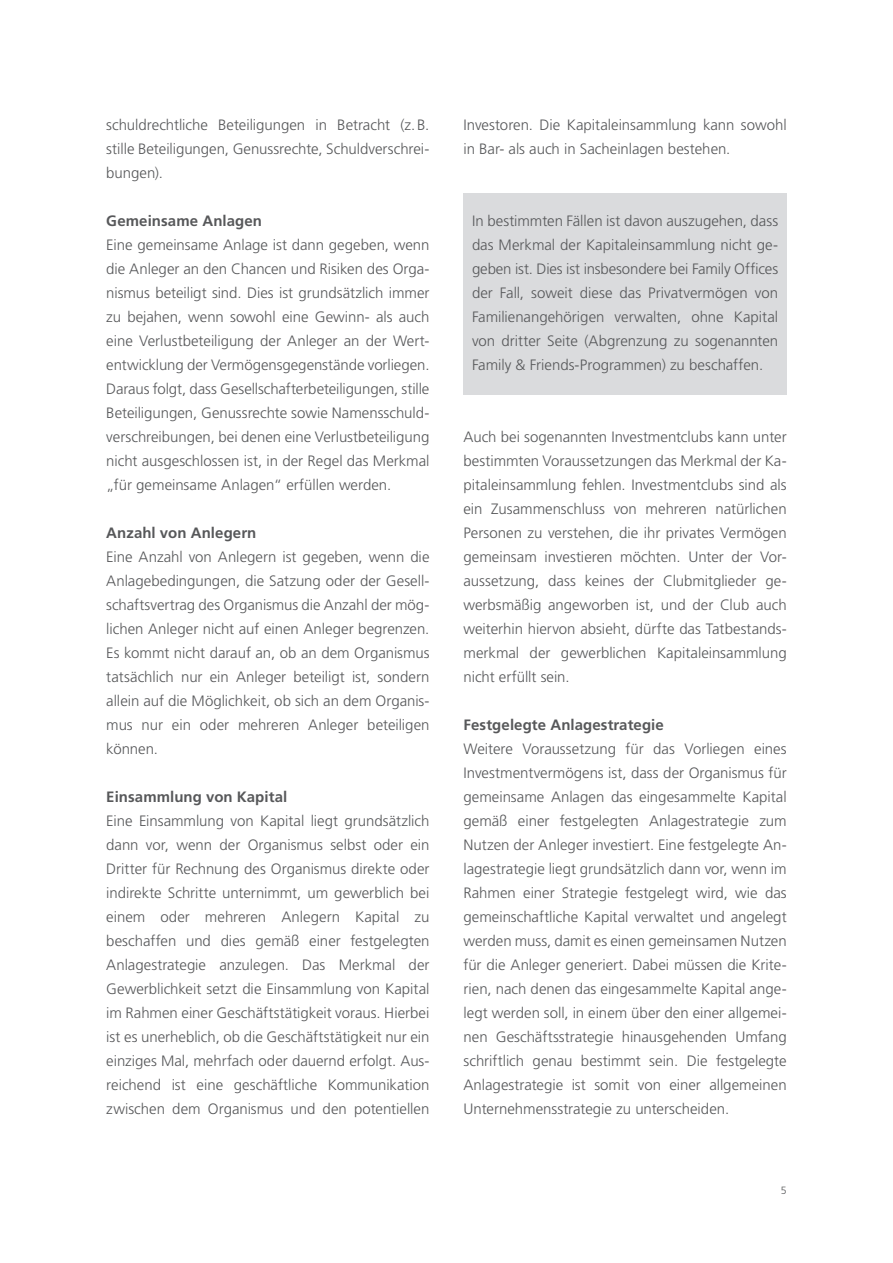
<style>
.page{position:relative;width:893px;height:1263px;background:#fff}
.page>*{position:absolute;margin:0;border:0;box-sizing:border-box;transform-origin:0 0}
.t1{font:300 15px/24px "Frutiger LT Std";color:#57585a;text-align:justify}
.t2{font:700 15px "Frutiger LT Std";letter-spacing:.005em;color:#57585a}
.t3{font:300 10.5px "Frutiger LT Std";color:#57585a}
</style>
<div class="page">
<div style="left:463px;top:193px;width:324px;height:201px;background:#dadbdd"></div>
<p class="t1" style="left:106px;top:113px;width:325px">schuldrechtliche Beteiligungen in Betracht (z.B. stille Beteiligungen, Genussrechte, Schuldverschrei&shy;bungen).</p>
<p class="t2" style="left:106px;top:212px;width:157px">Gemeinsame Anlagen</p>
<p class="t1" style="left:106px;top:233px;width:325px">Eine gemeinsame Anlage ist dann gegeben, wenn die Anleger an den Chancen und Risiken des Orga&shy;nismus beteiligt sind. Dies ist grundsätzlich immer zu bejahen, wenn sowohl eine Gewinn- als auch eine Verlustbeteiligung der Anleger an der Wert&shy;entwicklung der Vermögensgegenstände vorliegen.<br>Daraus folgt, dass Gesellschafterbeteiligungen, stille Beteiligungen, Genussrechte sowie Namensschuld&shy;verschreibungen, bei denen eine Verlustbeteiligung nicht ausgeschlossen ist, in der Regel das Merkmal „für gemeinsame Anlagen“ erfüllen werden.</p>
<p class="t2" style="left:106px;top:524px;width:152px">Anzahl von Anlegern</p>
<p class="t1" style="left:106px;top:545px;width:325px">Eine Anzahl von Anlegern ist gegeben, wenn die Anlagebedingungen, die Satzung oder der Gesell&shy;schaftsvertrag des Organismus die Anzahl der mög&shy;lichen Anleger nicht auf einen Anleger begrenzen.<br>Es kommt nicht darauf an, ob an dem Organismus tatsächlich nur ein Anleger beteiligt ist, sondern allein auf die Möglichkeit, ob sich an dem Organis&shy;mus nur ein oder mehreren Anleger beteiligen können.</p>
<p class="t2" style="left:106px;top:788px;width:183px">Einsammlung von Kapital</p>
<p class="t1" style="left:106px;top:809px;width:325px">Eine Einsammlung von Kapital liegt grundsätzlich dann vor, wenn der Organismus selbst oder ein Dritter für Rechnung des Organismus direkte oder indirekte Schritte unternimmt, um gewerblich bei einem oder mehreren Anlegern Kapital zu beschaffen und dies gemäß einer festgelegten Anlagestrategie anzulegen. Das Merkmal der Gewerblichkeit setzt die Einsammlung von Kapital im Rahmen einer Geschäftstätigkeit voraus. Hierbei ist es unerheblich, ob die Geschäftstätigkeit nur ein einziges Mal, mehrfach oder dauernd erfolgt. Aus&shy;reichend ist eine geschäftliche Kommunikation zwischen dem Organismus und den potentiellen</p>
<p class="t1" style="left:463px;top:113px;width:325px">Investoren. Die Kapitaleinsammlung kann sowohl in Bar- als auch in Sacheinlagen bestehen.</p>
<p class="t1" style="left:472px;top:209px;width:308px">In bestimmten Fällen ist davon auszugehen, dass das Merkmal der Kapitaleinsammlung nicht ge&shy;geben ist. Dies ist insbesondere bei Family Offices der Fall, soweit diese das Privatvermögen von Familienangehörigen verwalten, ohne Kapital von dritter Seite (Abgrenzung zu sogenannten Family &amp; Friends-Programmen) zu beschaffen.</p>
<p class="t1" style="left:463px;top:425px;width:325px">Auch bei sogenannten Investmentclubs kann unter bestimmten Voraussetzungen das Merkmal der Ka&shy;pitaleinsammlung fehlen. Investmentclubs sind als ein Zusammenschluss von mehreren natürlichen Personen zu verstehen, die ihr privates Vermögen gemeinsam investieren möchten. Unter der Vor&shy;aussetzung, dass keines der Clubmitglieder ge&shy;werbsmäßig angeworben ist, und der Club auch weiterhin hiervon absieht, dürfte das Tatbestands&shy;merkmal der gewerblichen Kapitaleinsammlung nicht erfüllt sein.</p>
<p class="t2" style="left:463px;top:716px;width:202px">Festgelegte Anlagestrategie</p>
<p class="t1" style="left:463px;top:737px;width:325px">Weitere Voraussetzung für das Vorliegen eines Investmentvermögens ist, dass der Organismus für gemeinsame Anlagen das eingesammelte Kapital gemäß einer festgelegten Anlagestrategie zum Nutzen der Anleger investiert. Eine festgelegte An&shy;lagestrategie liegt grundsätzlich dann vor, wenn im Rahmen einer Strategie festgelegt wird, wie das gemeinschaftliche Kapital verwaltet und angelegt werden muss, damit es einen gemeinsamen Nutzen für die Anleger generiert. Dabei müssen die Krite&shy;rien, nach denen das eingesammelte Kapital ange&shy;legt werden soll, in einem über den einer allgemei&shy;nen Geschäftsstrategie hinausgehenden Umfang schriftlich genau bestimmt sein. Die festgelegte Anlagestrategie ist somit von einer allgemeinen Unternehmensstrategie zu unterscheiden.</p>
<p class="t3" style="left:781px;top:1185px;width:7px">5</p>
</div>
